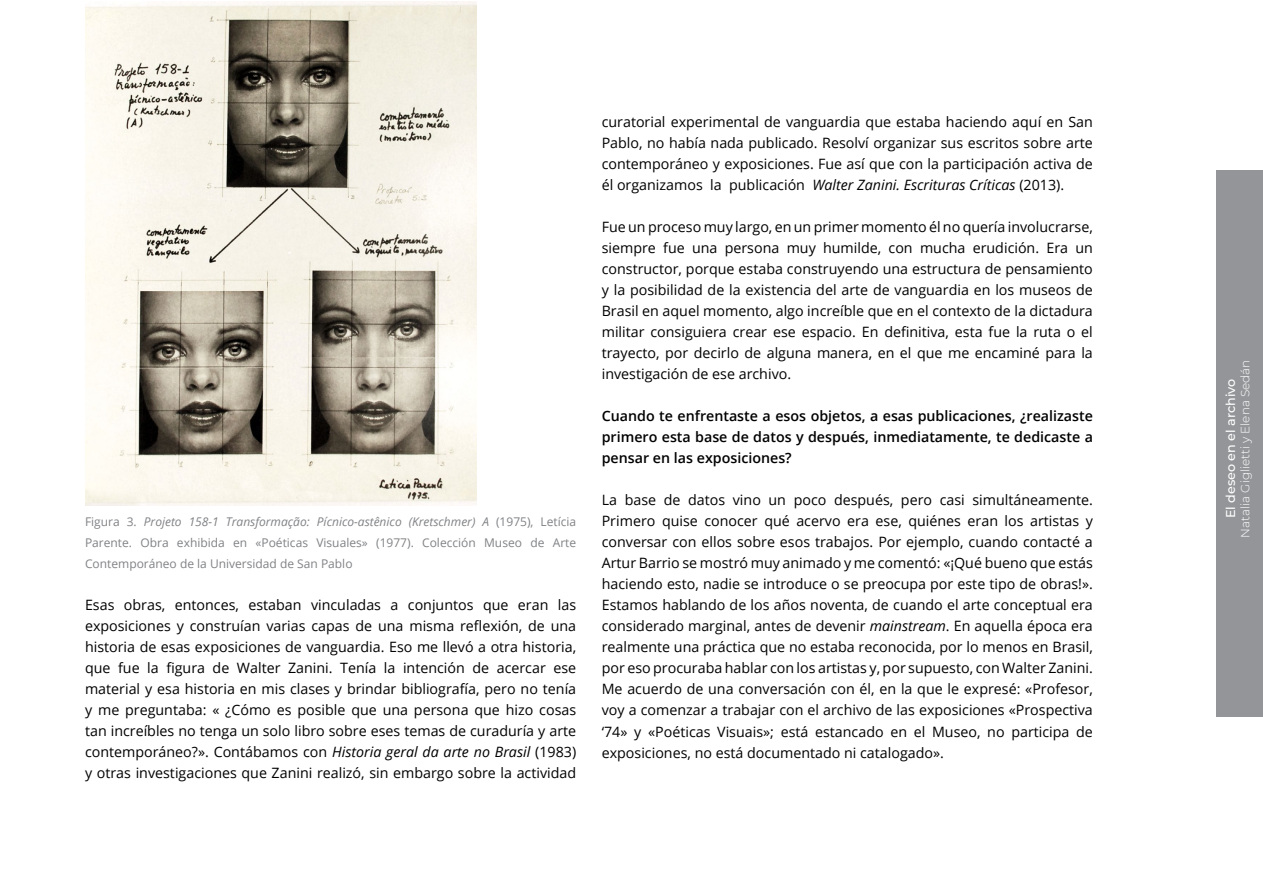
<style>
.page{position:relative;width:1263px;height:893px;background:#fff}
.page>*{position:absolute;margin:0;border:0;box-sizing:border-box;transform-origin:0 0}
.t1{font:14.25px/21px "Open Sans";color:#000;text-align:justify}
.t2{font:600 14.25px/21px "Open Sans";color:#000;text-align:justify}
.t3{font:500 12.75px "Montserrat";color:#fff}
.t4{font:12px/21px "Open Sans";color:#808285;text-align:justify}
.t5{font:300 12px "Montserrat";color:#fff}
.s1{font-style:italic}
</style>
<div class="page">
<div style="left:1216px;top:170px;width:47px;height:546px;background:#939598"></div>
<img style="left:85px;top:1px;width:391px;height:504px">
<p class="t4" style="left:85px;top:511px;width:493px">Figura 3. <span class="s1">Projeto 158-1 Transformação: Pícnico-astênico (Kretschmer) A</span> (1975), Letícia Parente. Obra exhibida en «Poéticas Visuales» (1977). Colección Museo de Arte Contemporáneo de la Universidad de San Pablo</p>
<p class="t1" style="left:85px;top:594px;width:493px">Esas obras, entonces, estaban vinculadas a conjuntos que eran las exposiciones y construían varias capas de una misma reflexión, de una historia de esas exposiciones de vanguardia. Eso me llevó a otra historia, que fue la figura de Walter Zanini. Tenía la intención de acercar ese material y esa historia en mis clases y brindar bibliografía, pero no tenía y me preguntaba: « ¿Cómo es posible que una persona que hizo cosas tan increíbles no tenga un solo libro sobre eses temas de curaduría y arte contemporáneo?». Contábamos con <span class="s1">Historia geral da arte no Brasil</span> (1983) y otras investigaciones que Zanini realizó, sin embargo sobre la actividad</p>
<p class="t1" style="left:602px;top:111px;width:493px">curatorial experimental de vanguardia que estaba haciendo aquí en San Pablo, no había nada publicado. Resolví organizar sus escritos sobre arte contemporáneo y exposiciones. Fue así que con la participación activa de él organizamos la publicación <span class="s1">Walter Zanini. Escrituras Críticas</span> (2013).</p>
<p class="t1" style="left:602px;top:216px;width:493px">Fue un proceso muy largo, en un primer momento él no quería involucrarse, siempre fue una persona muy humilde, con mucha erudición. Era un constructor, porque estaba construyendo una estructura de pensamiento y la posibilidad de la existencia del arte de vanguardia en los museos de Brasil en aquel momento, algo increíble que en el contexto de la dictadura militar consiguiera crear ese espacio. En definitiva, esta fue la ruta o el trayecto, por decirlo de alguna manera, en el que me encaminé para la investigación de ese archivo.</p>
<p class="t2" style="left:602px;top:405px;width:493px">Cuando te enfrentaste a esos objetos, a esas publicaciones, ¿realizaste primero esta base de datos y después, inmediatamente, te dedicaste a pensar en las exposiciones?</p>
<p class="t1" style="left:602px;top:489px;width:493px">La base de datos vino un poco después, pero casi simultáneamente.<br>Primero quise conocer qué acervo era ese, quiénes eran los artistas y conversar con ellos sobre esos trabajos. Por ejemplo, cuando contacté a Artur Barrio se mostró muy animado y me comentó: «¡Qué bueno que estás haciendo esto, nadie se introduce o se preocupa por este tipo de obras!».<br>Estamos hablando de los años noventa, de cuando el arte conceptual era considerado marginal, antes de devenir <span class="s1">mainstream</span>. En aquella época era realmente una práctica que no estaba reconocida, por lo menos en Brasil, por eso procuraba hablar con los artistas y, por supuesto, con Walter Zanini.<br>Me acuerdo de una conversación con él, en la que le expresé: «Profesor, voy a comenzar a trabajar con el archivo de las exposiciones «Prospectiva ‘74» y «Poéticas Visuais»; está estancado en el Museo, no participa de exposiciones, no está documentado ni catalogado».</p>
<p class="t5" style="left:1237px;top:538px;width:180px;rotate:-90deg">Natalia Giglietti y Elena Sedán</p>
<p class="t3" style="left:1222px;top:518px;width:141px;rotate:-90deg">E l deseo en el archivo</p>
</div>
